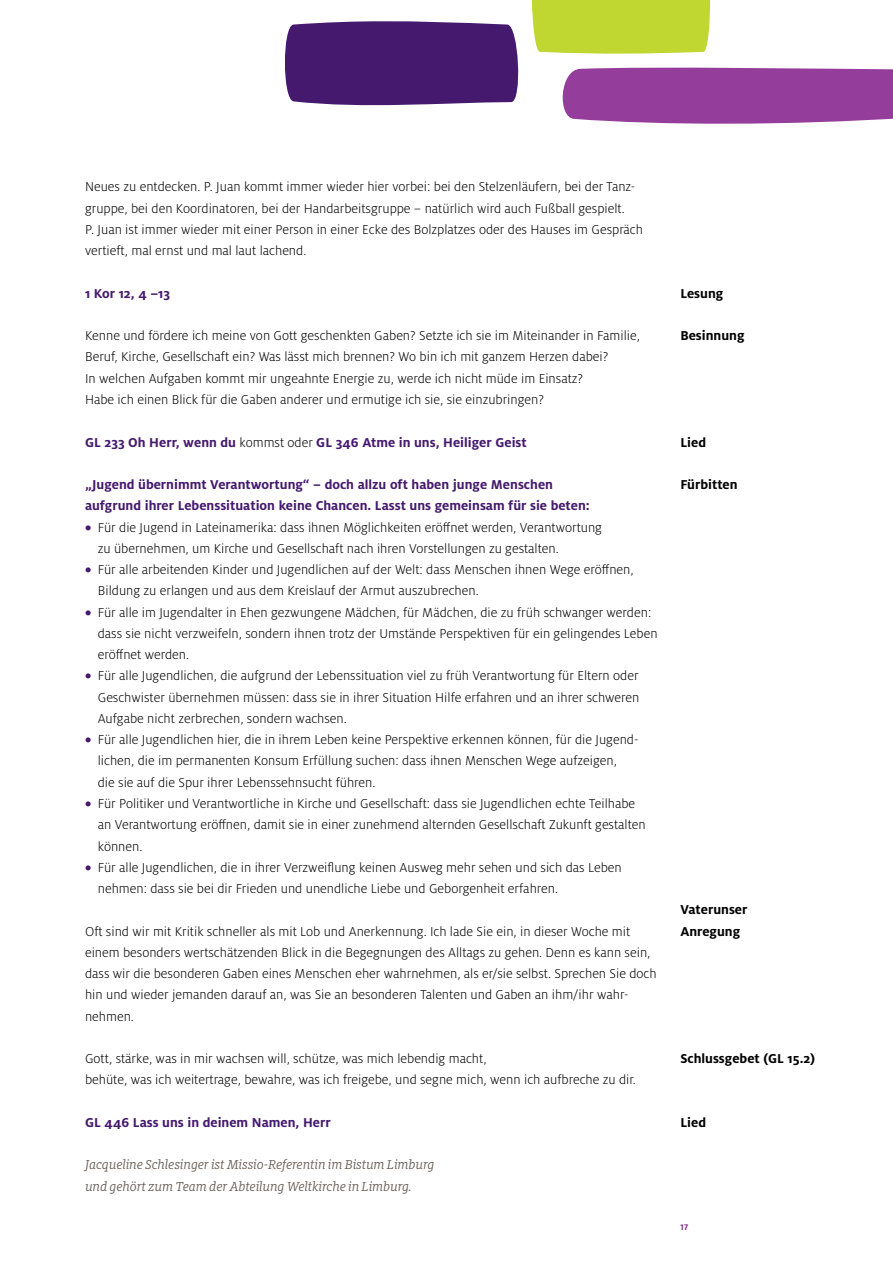
<style>
.page{position:relative;width:893px;height:1263px;background:#fff}
.page>*{position:absolute;margin:0;border:0;box-sizing:border-box;transform-origin:0 0}
.t1{font:300 14.25px/21.3px "Milo OT";color:#000}
.t2{font:700 14.25px/21.3px "Milo OT";color:#45196e}
.t3{font:italic 14.25px/21.3px "Milo Slab Pro";color:#6a5f58}
.t4{font:700 14.25px/21.3px "Milo OT";color:#000}
.t5{font:700 9px "Milo OT";color:#892890}
.s1{font-weight:300;color:#000}
.s2{font-weight:700;color:#45196e}
</style>
<div class="page">
<svg style="left:285px;top:0;width:608px;height:124px"></svg>
<p class="t1" style="left:85px;top:176px;width:559px">Neues zu entdecken. P. Juan kommt immer wieder hier vorbei: bei den Stelzenläufern, bei der Tanz&shy;gruppe, bei den Koordinatoren, bei der Handarbeitsgruppe – natürlich wird auch Fußball gespielt.<br>P. Juan ist immer wieder mit einer Person in einer Ecke des Bolzplatzes oder des Hauses im Gespräch vertieft, mal ernst und mal laut lachend.</p>
<p class="t2" style="left:85px;top:283px;width:87px">1 Kor 12, 4 –13</p>
<p class="t1" style="left:85px;top:325px;width:556px">Kenne und fördere ich meine von Gott geschenkten Gaben? Setzte ich sie im Miteinander in Familie, Beruf, Kirche, Gesellschaft ein? Was lässt mich brennen? Wo bin ich mit ganzem Herzen dabei?<br>In welchen Aufgaben kommt mir ungeahnte Energie zu, werde ich nicht müde im Einsatz?<br>Habe ich einen Blick für die Gaben anderer und ermutige ich sie, sie einzubringen?</p>
<p class="t2" style="left:85px;top:431px;width:443px">GL 233 Oh Herr, wenn du <span class="s1">kommst oder</span> GL 346 Atme in uns, Heiliger Geist</p>
<p class="t2" style="left:85px;top:474px;width:506px">„Jugend übernimmt Verantwortung“ – doch allzu oft haben junge Menschen aufgrund ihrer Lebenssituation keine Chancen. Lasst uns gemeinsam für sie beten:</p>
<p class="t1" style="left:98px;top:517px;width:506px;text-indent:-13px"><span class="s2">•</span> Für die Jugend in Lateinamerika: dass ihnen Möglichkeiten eröffnet werden, Verantwortung zu übernehmen, um Kirche und Gesellschaft nach ihren Vorstellungen zu gestalten.</p>
<p class="t1" style="left:98px;top:559px;width:537px;text-indent:-13px"><span class="s2">•</span> Für alle arbeitenden Kinder und Jugendlichen auf der Welt: dass Menschen ihnen Wege eröffnen,<br>Bildung zu erlangen und aus dem Kreislauf der Armut auszubrechen.</p>
<p class="t1" style="left:98px;top:602px;width:561px;text-indent:-13px"><span class="s2">•</span> Für alle im Jugendalter in Ehen gezwungene Mädchen, für Mädchen, die zu früh schwanger werden: dass sie nicht verzweifeln, sondern ihnen trotz der Umstände Perspektiven für ein gelingendes Leben eröffnet werden.</p>
<p class="t1" style="left:98px;top:665px;width:543px;text-align:justify;text-indent:-13px"><span class="s2">•</span> Für alle Jugendlichen, die aufgrund der Lebenssituation viel zu früh Verantwortung für Eltern oder Geschwister übernehmen müssen: dass sie in ihrer Situation Hilfe erfahren und an ihrer schweren Aufgabe nicht zerbrechen, sondern wachsen.</p>
<p class="t1" style="left:98px;top:729px;width:540px;text-indent:-13px"><span class="s2">•</span> Für alle Jugendlichen hier, die in ihrem Leben keine Perspektive erkennen können, für die Jugend&shy;lichen, die im permanenten Konsum Erfüllung suchen: dass ihnen Menschen Wege aufzeigen, die sie auf die Spur ihrer Lebenssehnsucht führen.</p>
<p class="t1" style="left:98px;top:793px;width:549px;text-indent:-13px"><span class="s2">•</span> Für Politiker und Verantwortliche in Kirche und Gesellschaft: dass sie Jugendlichen echte Teilhabe an Verantwortung eröffnen, damit sie in einer zunehmend alternden Gesellschaft Zukunft gestalten können.</p>
<p class="t1" style="left:98px;top:857px;width:525px;text-indent:-13px"><span class="s2">•</span> Für alle Jugendlichen, die in ihrer Verzweiflung keinen Ausweg mehr sehen und sich das Leben nehmen: dass sie bei dir Frieden und unendliche Liebe und Geborgenheit erfahren.</p>
<p class="t1" style="left:85px;top:921px;width:573px">Oft sind wir mit Kritik schneller als mit Lob und Anerkennung. Ich lade Sie ein, in dieser Woche mit einem besonders wertschätzenden Blick in die Begegnungen des Alltags zu gehen. Denn es kann sein, dass wir die besonderen Gaben eines Menschen eher wahrnehmen, als er/sie selbst. Sprechen Sie doch hin und wieder jemanden darauf an, was Sie an besonderen Talenten und Gaben an ihm/ihr wahr&shy;nehmen.</p>
<p class="t1" style="left:85px;top:1048px;width:552px">Gott, stärke, was in mir wachsen will, schütze, was mich lebendig macht,<br>behüte, was ich weitertrage, bewahre, was ich freigebe, und segne mich, wenn ich aufbreche zu dir.</p>
<p class="t2" style="left:85px;top:1112px;width:247px">GL 446 Lass uns in deinem Namen, Herr</p>
<p class="t3" style="left:85px;top:1154px;width:351px">Jacqueline Schlesinger ist Missio-Referentin im Bistum Limburg und gehört zum Team der Abteilung Weltkirche in Limburg.</p>
<p class="t4" style="left:680px;top:283px;width:44px">Lesung</p>
<p class="t4" style="left:680px;top:325px;width:66px">Besinnung</p>
<p class="t4" style="left:680px;top:431px;width:27px">Lied</p>
<p class="t4" style="left:680px;top:474px;width:59px">Fürbitten</p>
<p class="t4" style="left:680px;top:899px;width:69px">Vaterunser<br>Anregung</p>
<p class="t4" style="left:680px;top:1048px;width:136px">Schlussgebet (GL 15.2)</p>
<p class="t4" style="left:680px;top:1112px;width:27px">Lied</p>
<p class="t5" style="left:680px;top:1222px;width:10px">17</p>
</div>
